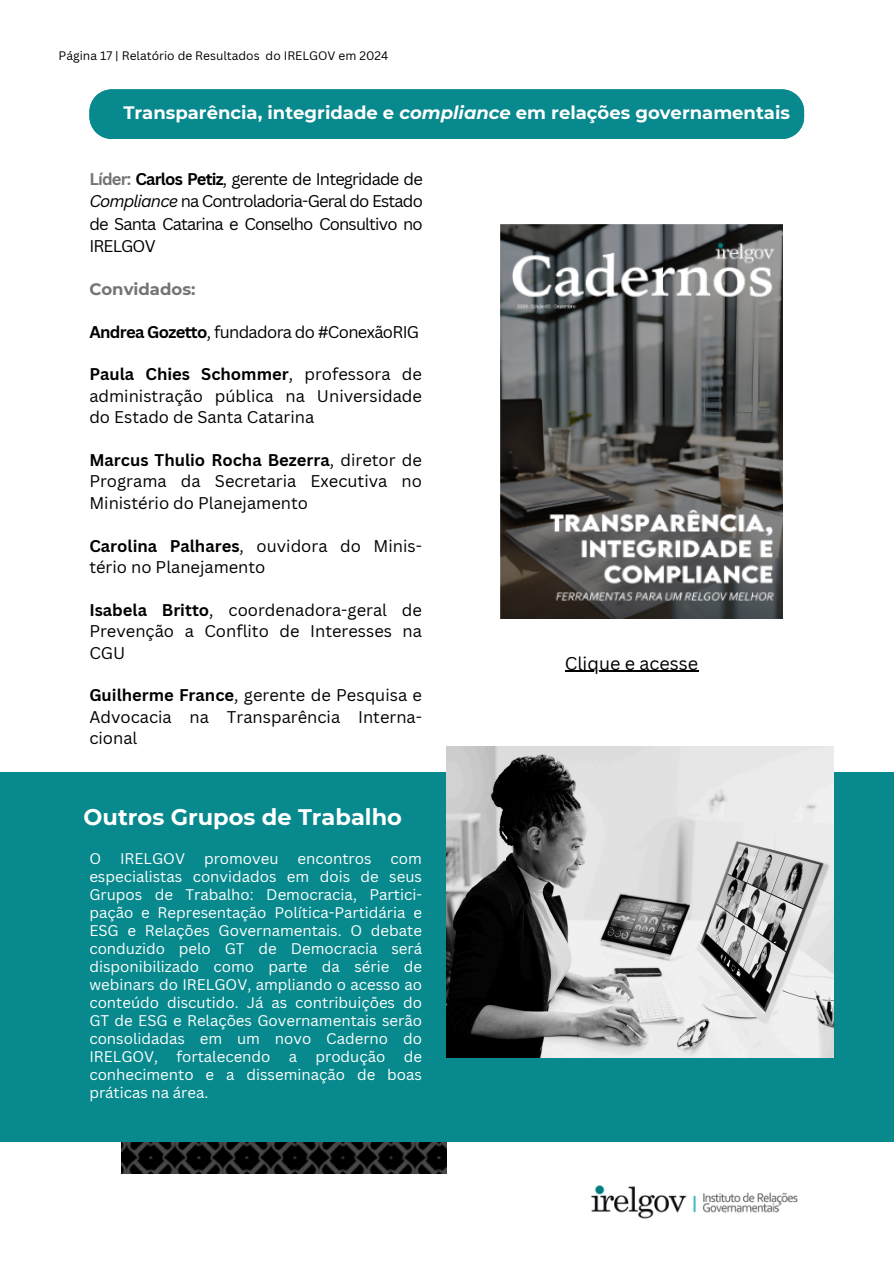
<style>
.page{position:relative;width:894px;height:1264px;background:#fff}
.page>*{position:absolute;margin:0;border:0;box-sizing:border-box;transform-origin:0 0}
.t1{font:700 22.5px "Montserrat";color:#fff}
.t2{font:700 18px "Montserrat";color:#fff}
.t3{font:18px "Canva Sans";color:#000}
.t4{font:16.5px/21.3px "Canva Sans";color:#000;text-align:justify}
.t5{font:16.5px "Canva Sans";letter-spacing:-.04em;color:#000}
.t6{font:700 16.5px "Montserrat";color:#747474}
.t7{font:15px/18px "Canva Sans";color:#fff;text-align:justify}
.t8{font:12px "Canva Sans";color:#000}
.s1{font-style:italic}
.s2{font-weight:700;color:#747474}
.s3{font-weight:700}
</style>
<div class="page">
<div style="left:89px;top:89px;width:715px;height:50px;background:#07898d"></div>
<img style="left:591px;top:1185px;width:207px;height:34px">
<img style="left:121px;top:1141px;width:325px;height:32px">
<div style="left:0;top:771px;width:893px;height:370px;background:#07898d"></div>
<img style="left:446px;top:746px;width:386px;height:311px">
<img style="left:500px;top:224px;width:281px;height:395px">
<hr style="left:564px;top:670px;width:134px;height:2px;background:#000">
<p class="t8" style="left:59px;top:48px;width:331px">Página 17 | Relatório de Resultados do IRELGOV em 2024</p>
<p class="t2" style="left:123px;top:101px;width:668px">Transparência, integridade e <span class="s1">compliance</span> em relações governamentais</p>
<h2 class="t4" style="left:89px;top:167px;width:335px;line-height:22.5px"><span class="s2">Líder:</span> <span class="s3">Carlos Petiz</span>, gerente de Integridade de <span class="s1">Compliance</span> na Controladoria-Geral do Estado de Santa Catarina e Conselho Consultivo no IRELGOV</h2>
<h3 class="t6" style="left:89px;top:279px;width:107px">Convidados:</h3>
<h2 class="t5" style="left:89px;top:320px;width:331px"><span class="s3">Andrea Gozetto</span>, fundadora do #ConexãoRIG</h2>
<h3 class="t4" style="left:89px;top:363px;width:334px"><span class="s3">Paula Chies Schommer</span>, professora de administração pública na Universidade do Estado de Santa Catarina</h3>
<h3 class="t4" style="left:89px;top:449px;width:334px"><span class="s3">Marcus Thulio Rocha Bezerra</span>, diretor de Programa da Secretaria Executiva no Ministério do Planejamento</h3>
<h3 class="t4" style="left:89px;top:534px;width:334px"><span class="s3">Carolina Palhares</span>, ouvidora do Minis&shy;tério no Planejamento</h3>
<h3 class="t4" style="left:89px;top:598px;width:334px"><span class="s3">Isabela Britto</span>, coordenadora-geral de Prevenção a Conflito de Interesses na CGU</h3>
<h3 class="t4" style="left:89px;top:684px;width:334px"><span class="s3">Guilherme France</span>, gerente de Pesquisa e Advocacia na Transparência Interna&shy;cional</h3>
<h3 class="t1" style="left:84px;top:803px;width:320px">Outros Grupos de Trabalho</h3>
<p class="t7" style="left:89px;top:849px;width:13px">O</p>
<p class="t7" style="left:120px;top:849px;width:66px">IRELGOV</p>
<p class="t7" style="left:204px;top:849px;width:76px">promoveu</p>
<p class="t7" style="left:297px;top:849px;width:75px">encontros</p>
<p class="t7" style="left:89px;top:849px;width:334px;text-indent:301px">com especialistas convidados em dois de seus Grupos de Trabalho: Democracia, Partici&shy;pação e Representação Política-Partidária e ESG e Relações Governamentais. O debate conduzido pelo GT de Democracia será disponibilizado como parte da série de webinars do IRELGOV, ampliando o acesso ao conteúdo discutido. Já as contribuições do GT de ESG e Relações Governamentais serão consolidadas em um novo Caderno do IRELGOV, fortalecendo a produção de conhecimento e a disseminação de boas práticas na área.</p>
<h3 class="t3" style="left:564px;top:650px;width:135px">Clique e acesse</h3>
</div>
